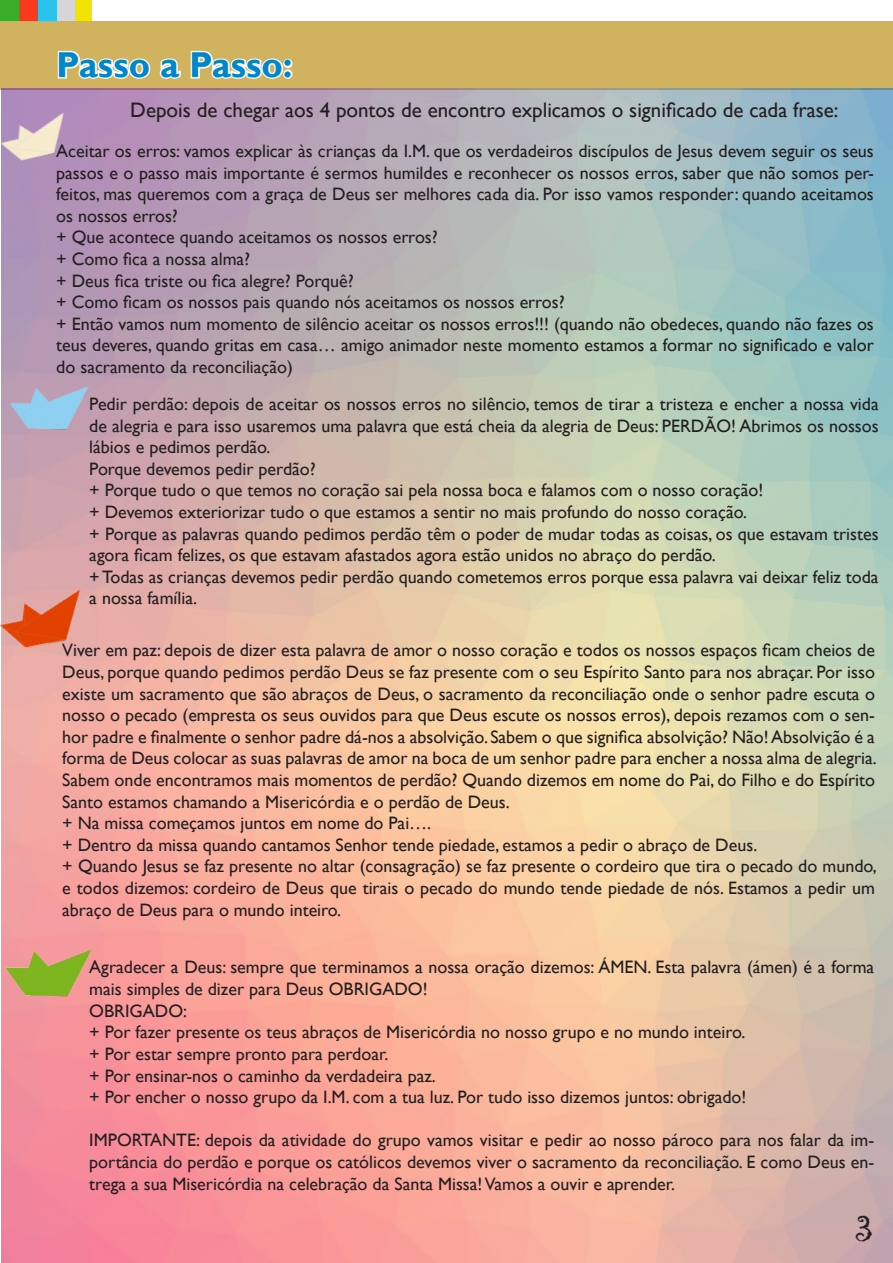
<style>
.page{position:relative;width:893px;height:1263px;background:#fff}
.page>*{position:absolute;margin:0;border:0;box-sizing:border-box;transform-origin:0 0}
.t1{font:45px "Gigi";color:#231f20}
.t2{font:700 36px "Gill Sans";color:#0086cc}
.t3{font:21px "Gill Sans";color:#231f20}
.t4{font:18px/21.6px "Gill Sans";color:#231f20;text-align:justify}
</style>
<div class="page">
<div style="left:73px;top:0;width:19px;height:48px;background:#f1e304"></div>
<div style="left:56px;top:0;width:19px;height:41px;background:#d6d6d8"></div>
<div style="left:38px;top:0;width:18px;height:41px;background:#2bc3ed"></div>
<div style="left:19px;top:0;width:19px;height:44px;background:#fa3a1d"></div>
<div style="left:1px;top:0;width:18px;height:24px;background:#39ae28"></div>
<div style="left:0;top:21px;width:893px;height:68px;background:#d1b25f"></div>
<img style="left:1px;top:88px;width:892px;height:1175px">
<svg style="left:57px;top:50px;width:124px;height:29px"></svg>
<svg style="left:190px;top:50px;width:103px;height:29px"></svg>
<img style="left:1px;top:91px;width:92px;height:98px">
<img style="left:1px;top:368px;width:91px;height:68px">
<img style="left:0;top:587px;width:107px;height:82px">
<img style="left:1px;top:935px;width:99px;height:79px">
<p class="t2" style="left:56px;top:43px;width:238px">Passo a Passo:</p>
<p class="t3" style="left:130px;top:98px;width:710px">Depois de chegar aos 4 pontos de encontro explicamos o significado de cada frase:</p>
<p class="t4" style="left:56px;top:140px;width:819px">Aceitar os erros: vamos explicar às crianças da I.M. que os verdadeiros discípulos de Jesus devem seguir os seus passos e o passo mais importante é sermos humildes e reconhecer os nossos erros, saber que não somos per&shy;feitos, mas queremos com a graça de Deus ser melhores cada dia. Por isso vamos responder: quando aceitamos os nossos erros?</p>
<p class="t4" style="left:56px;top:227px;width:383px">+ Que acontece quando aceitamos os nossos erros?</p>
<p class="t4" style="left:56px;top:248px;width:195px">+ Como fica a nossa alma?</p>
<p class="t4" style="left:56px;top:270px;width:299px">+ Deus fica triste ou fica alegre? Porquê?</p>
<p class="t4" style="left:56px;top:292px;width:510px">+ Como ficam os nossos pais quando nós aceitamos os nossos erros?</p>
<p class="t4" style="left:56px;top:313px;width:819px">+ Então vamos num momento de silêncio aceitar os nossos erros!!! (quando não obedeces, quando não fazes os teus deveres, quando gritas em casa… amigo animador neste momento estamos a formar no significado e valor do sacramento da reconciliação)</p>
<p class="t4" style="left:89px;top:393px;width:791px">Pedir perdão: depois de aceitar os nossos erros no silêncio, temos de tirar a tristeza e encher a nossa vida de alegria e para isso usaremos uma palavra que está cheia da alegria de Deus: PERDÃO! Abrimos os nossos lábios e pedimos perdão.</p>
<p class="t4" style="left:89px;top:458px;width:228px">Porque devemos pedir perdão?</p>
<p class="t4" style="left:89px;top:480px;width:676px">+ Porque tudo o que temos no coração sai pela nossa boca e falamos com o nosso coração!</p>
<p class="t4" style="left:89px;top:501px;width:659px">+ Devemos exteriorizar tudo o que estamos a sentir no mais profundo do nosso coração.</p>
<p class="t4" style="left:89px;top:523px;width:791px">+ Porque as palavras quando pedimos perdão têm o poder de mudar todas as coisas, os que estavam tristes agora ficam felizes, os que estavam afastados agora estão unidos no abraço do perdão.</p>
<p class="t4" style="left:89px;top:566px;width:791px">+ Todas as crianças devemos pedir perdão quando cometemos erros porque essa palavra vai deixar feliz toda a nossa família.</p>
<p class="t4" style="left:62px;top:640px;width:816px">Viver em paz: depois de dizer esta palavra de amor o nosso coração e todos os nossos espaços ficam cheios de Deus, porque quando pedimos perdão Deus se faz presente com o seu Espírito Santo para nos abraçar. Por isso existe um sacramento que são abraços de Deus, o sacramento da reconciliação onde o senhor padre escuta o nosso o pecado (empresta os seus ouvidos para que Deus escute os nossos erros), depois rezamos com o sen&shy;hor padre e finalmente o senhor padre dá-nos a absolvição. Sabem o que significa absolvição? Não! Absolvição é a forma de Deus colocar as suas palavras de amor na boca de um senhor padre para encher a nossa alma de alegria.</p>
<p class="t4" style="left:62px;top:769px;width:814px">Sabem onde encontramos mais momentos de perdão? Quando dizemos em nome do Pai, do Filho e do Espírito<br>Santo estamos chamando a Misericórdia e o perdão de Deus.</p>
<p class="t4" style="left:62px;top:813px;width:370px">+ Na missa começamos juntos em nome do Pai….</p>
<p class="t4" style="left:62px;top:834px;width:696px">+ Dentro da missa quando cantamos Senhor tende piedade, estamos a pedir o abraço de Deus.</p>
<p class="t4" style="left:62px;top:856px;width:816px">+ Quando Jesus se faz presente no altar (consagração) se faz presente o cordeiro que tira o pecado do mundo, e todos dizemos: cordeiro de Deus que tirais o pecado do mundo tende piedade de nós. Estamos a pedir um abraço de Deus para o mundo inteiro.</p>
<p class="t4" style="left:89px;top:957px;width:786px">Agradecer a Deus: sempre que terminamos a nossa oração dizemos: ÁMEN. Esta palavra (ámen) é a forma mais simples de dizer para Deus OBRIGADO!</p>
<p class="t4" style="left:89px;top:1000px;width:99px">OBRIGADO:</p>
<p class="t4" style="left:89px;top:1022px;width:658px">+ Por fazer presente os teus abraços de Misericórdia no nosso grupo e no mundo inteiro.</p>
<p class="t4" style="left:89px;top:1043px;width:301px">+ Por estar sempre pronto para perdoar.</p>
<p class="t4" style="left:89px;top:1065px;width:348px">+ Por ensinar-nos o caminho da verdadeira paz.</p>
<p class="t4" style="left:89px;top:1086px;width:659px">+ Por encher o nosso grupo da I.M. com a tua luz. Por tudo isso dizemos juntos: obrigado!</p>
<p class="t4" style="left:89px;top:1130px;width:786px">IMPORTANTE: depois da atividade do grupo vamos visitar e pedir ao nosso pároco para nos falar da im&shy;portância do perdão e porque os católicos devemos viver o sacramento da reconciliação. E como Deus en&shy;trega a sua Misericórdia na celebração da Santa Missa! Vamos a ouvir e aprender.</p>
<p class="t1" style="left:855px;top:1197px;width:20px">3</p>
</div>
